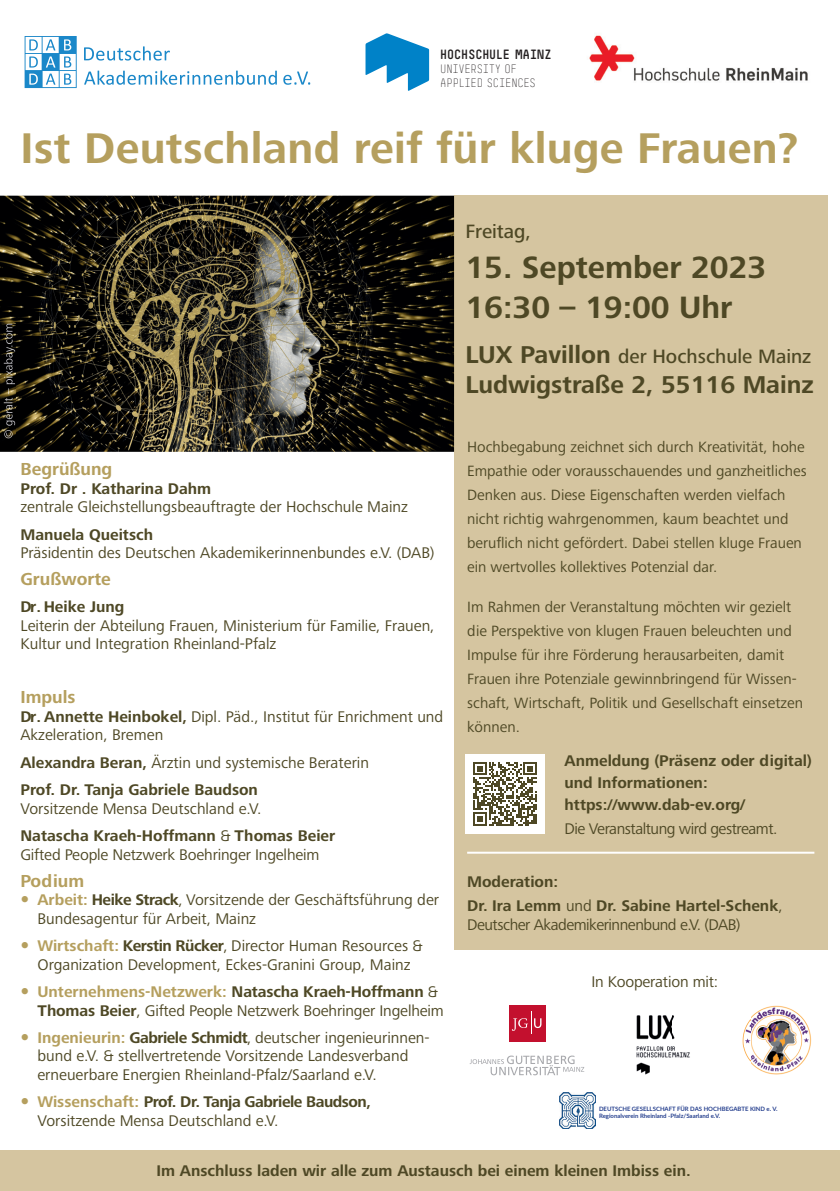
<style>
.page{position:relative;width:840px;height:1191px;background:#fff}
.page>*{position:absolute;margin:0;border:0;box-sizing:border-box;transform-origin:0 0}
.t1{font:700 44.4px "Frutiger Next Pro";letter-spacing:.005em;color:#b59f5e}
.t2{font:700 32px/40px "Frutiger Next Pro";color:#4e4825}
.t3{font:700 25.2px "Frutiger Next Pro";color:#4e4825}
.t4{font:500 20px "Frutiger Next Pro";color:#4e4825}
.t5{font:700 18px "Frutiger Next Pro";color:#b59f5e}
.t6{font:16px/18.6px "Frutiger Next Pro";color:#4e4825}
.t7{font:700 16px/22px "Frutiger Next Pro";color:#4e4825}
.t8{font:16px "Frutiger Next Pro";letter-spacing:-.03em;color:#4e4825}
.t9{font:15.4px/24px "Frutiger Next Pro";color:#4e4825}
.t10{font:700 13.2px "Simple Std";color:#231f20}
.t11{font:300 12px/14px "Simple Std";letter-spacing:-.025em;color:#231f20}
.t12{font:700 6px/7.2px "Lato";color:#253f8e}
.s1{font-weight:700}
.s2{font-weight:400}
.s3{font-weight:700;color:#b59f5e}
.s4{font-weight:700;font-size:25.2px}
</style>
<div class="page">
<div style="left:454px;top:196px;width:373px;height:754px;background:#d5c5a0"></div>
<img style="left:0;top:196px;width:454px;height:256px">
<img style="left:4px;top:324px;width:11px;height:114px">
<div style="left:465px;top:754px;width:79px;height:79px;background:#fff"></div>
<svg style="left:473px;top:762px;width:63px;height:63px"></svg>
<hr style="left:467px;top:851px;width:346px;height:2px;background:#fff">
<img style="left:749px;top:1005px;width:63px;height:70px">
<img style="left:559px;top:1092px;width:35px;height:36px">
<img style="left:636px;top:1015px;width:113px;height:60px">
<svg style="left:469px;top:1055px;width:115px;height:20px"></svg>
<div style="left:508px;top:1004px;width:37px;height:37px;background:#c3102e"></div>
<svg style="left:511px;top:1011px;width:30px;height:23px"></svg>
<div style="left:0;top:1150px;width:839px;height:41px;background:#d5c5a0"></div>
<svg style="left:365px;top:33px;width:64px;height:58px"></svg>
<img style="left:589px;top:35px;width:219px;height:46px">
<svg style="left:84px;top:46px;width:86px;height:15px"></svg>
<svg style="left:25px;top:36px;width:52px;height:52px"></svg>
<svg style="left:84px;top:71px;width:226px;height:14px"></svg>
<p class="t10" style="left:440px;top:47px;width:113px">HOCHSCHULE MAINZ</p>
<p class="t11" style="left:440px;top:62px;width:97px">UNIVERSITY OF<br>APPLIED SCIENCES</p>
<h1 class="t1" style="left:20px;top:123px;width:778px">Ist Deutschland reif für kluge Frauen?</h1>
<p class="t5" style="left:20px;top:459px;width:93px">Begrüßung</p>
<p class="t7" style="left:20px;top:478px;width:192px">Prof. Dr . Katharina Dahm</p>
<p class="t6" style="left:20px;top:498px;width:389px">zentrale Gleichstellungsbeauftragte der Hochschule Mainz</p>
<p class="t7" style="left:20px;top:523px;width:134px">Manuela Queitsch</p>
<p class="t6" style="left:20px;top:543px;width:415px">Präsidentin des Deutschen Akademikerinnenbundes e.V. (DAB)</p>
<p class="t5" style="left:20px;top:569px;width:92px">Grußworte</p>
<p class="t7" style="left:20px;top:596px;width:105px">Dr. Heike Jung</p>
<p class="t6" style="left:20px;top:616px;width:415px">Leiterin der Abteilung Frauen, Ministerium für Familie, Frauen,<br>Kultur und Integration Rheinland-Pfalz</p>
<p class="t5" style="left:20px;top:687px;width:57px">Impuls</p>
<p class="t6" style="left:20px;top:708px;width:424px"><span class="s1">Dr. Annette Heinbokel,</span> Dipl. Päd., Institut für Enrichment und<br>Akzeleration, Bremen</p>
<p class="t7" style="left:20px;top:748px;width:350px;line-height:27.8px">Alexandra Beran, <span class="s2">Ärztin und systemische Beraterin<br></span>Prof. Dr. Tanja Gabriele Baudson</p>
<p class="t7" style="left:20px;top:795px;width:316px;line-height:27.2px"><span class="s2">Vorsitzende Mensa Deutschland e.V.<br></span>Natascha Kraeh-Hoffmann <span class="s2">&amp;</span> Thomas Beier</p>
<p class="t6" style="left:20px;top:845px;width:300px">Gifted People Netzwerk Boehringer Ingelheim</p>
<p class="t5" style="left:20px;top:870px;width:65px">Podium</p>
<p class="t6" style="left:37px;top:891px;width:403px"><span class="s3">Arbeit:</span> <span class="s1">Heike Strack</span>, Vorsitzende der Geschäftsführung der<br>Bundesagentur für Arbeit, Mainz</p>
<p class="t6" style="left:37px;top:936px;width:387px"><span class="s3">Wirtschaft:</span> <span class="s1">Kerstin Rücker</span>, Director Human Resources &amp;<br>Organization Development, Eckes-Granini Group, Mainz</p>
<p class="t6" style="left:37px;top:982px;width:407px"><span class="s3">Unternehmens-Netzwerk:</span> <span class="s1">Natascha Kraeh-Hoffmann</span> &amp;<br><span class="s1">Thomas Beier</span>, Gifted People Netzwerk Boehringer Ingelheim</p>
<p class="t6" style="left:37px;top:1028px;width:393px"><span class="s3">Ingenieurin:</span> <span class="s1">Gabriele Schmidt</span>, deutscher ingenieurinnen&shy;bund e.V. &amp; stellvertretende Vorsitzende Landesverband erneuerbare Energien Rheinland-Pfalz/Saarland e.V.</p>
<p class="t6" style="left:37px;top:1092px;width:335px"><span class="s3">Wissenschaft:</span> <span class="s1">Prof. Dr. Tanja Gabriele Baudson,<br></span>Vorsitzende Mensa Deutschland e.V.</p>
<p class="t4" style="left:465px;top:219px;width:67px">Freitag,</p>
<h2 class="t2" style="left:465px;top:247px;width:302px">15. September 2023<br>16:30 – 19:00 Uhr</h2>
<p class="t4" style="left:465px;top:345px;width:347px"><span class="s4">LUX Pavillon</span> der Hochschule Mainz</p>
<h3 class="t3" style="left:465px;top:370px;width:350px">Ludwigstraße 2, 55116 Mainz</h3>
<p class="t9" style="left:467px;top:435px;width:341px">Hochbegabung zeichnet sich durch Kreativität, hohe Empathie oder vorausschauendes und ganzheitliches Denken aus. Diese Eigenschaften werden vielfach nicht richtig wahrgenommen, kaum beachtet und beruflich nicht gefördert. Dabei stellen kluge Frauen ein wertvolles kollektives Potenzial dar.</p>
<p class="t9" style="left:467px;top:595px;width:337px">Im Rahmen der Veranstaltung möchten wir gezielt die Perspektive von klugen Frauen beleuchten und Impulse für ihre Förderung herausarbeiten, damit Frauen ihre Potenziale gewinnbringend für Wissen&shy;schaft, Wirtschaft, Politik und Gesellschaft einsetzen können.</p>
<p class="t7" style="left:564px;top:749px;width:248px">Anmeldung (Präsenz oder digital) und Informationen: https://www.dab-ev.org/</p>
<p class="t8" style="left:564px;top:819px;width:214px">Die Veranstaltung wird gestreamt.</p>
<p class="t7" style="left:467px;top:869px;width:317px;line-height:24.2px">Moderation:<br>Dr. Ira Lemm <span class="s2">und</span> Dr. Sabine Hartel-Schenk<span class="s2">,</span></p>
<p class="t8" style="left:467px;top:915px;width:274px">Deutscher Akademikerinnenbund e.V. (DAB)</p>
<p class="t6" style="left:591px;top:972px;width:128px">In Kooperation mit:</p>
<p class="t12" style="left:598px;top:1105px;width:180px">DEUTSCHE GESELLSCHAFT FÜR DAS HOCHBEGABTE KIND e. V.<br>Regionalverein Rheinland -Pfalz/Saarland e.V.</p>
<p class="t7" style="left:156px;top:1159px;width:535px">Im Anschluss laden wir alle zum Austausch bei einem kleinen Imbiss ein.</p>
</div>
